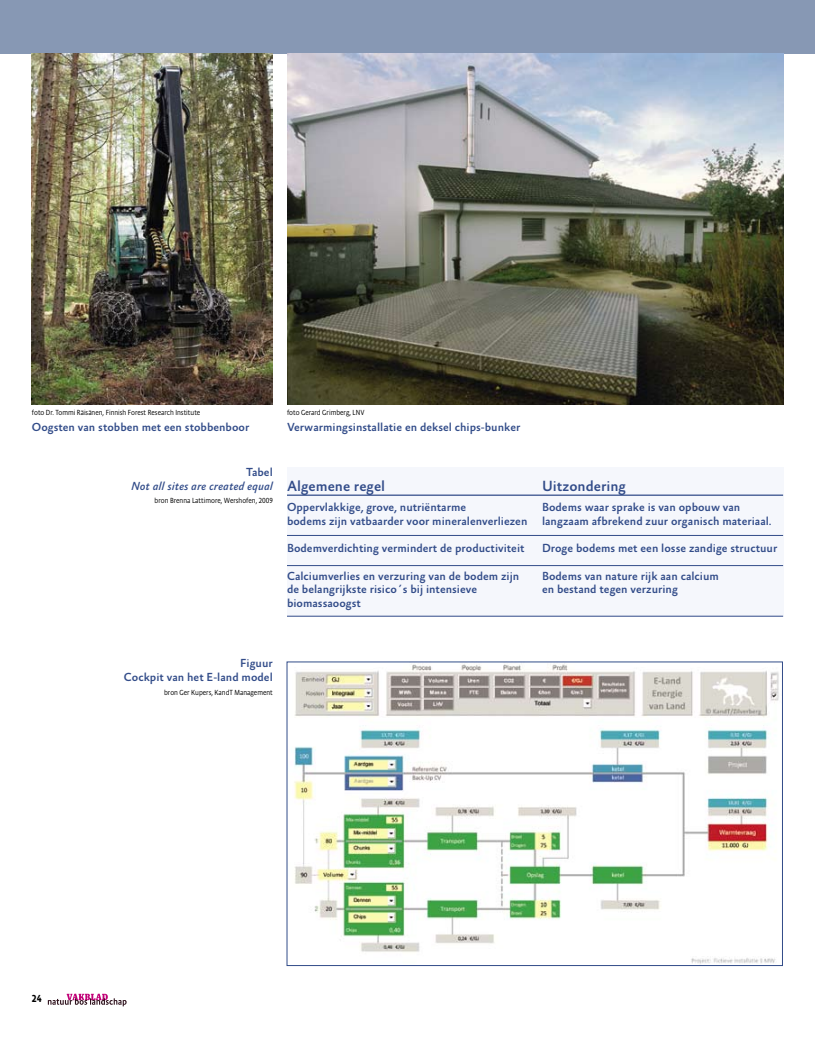
<style>
.page{position:relative;width:815px;height:1046px;background:#fff}
.page>*{position:absolute;margin:0;border:0;box-sizing:border-box;transform-origin:0 0}
.t1{font:500 15px "Absara Sans";color:#324c89}
.t2{font:500 11.88px/13.8px "Absara Sans";color:#324c89;text-align:right}
.t3{font:italic 500 11.88px "Absara Sans";color:#324c89}
.t4{font:500 10.38px "Absara Sans TF Head";color:#000}
.t5{font:300 7.5px "Absara Sans LF Head";color:#000}
</style>
<div class="page">
<svg style="left:48px;top:993px;width:79px;height:13px"></svg>
<div style="left:287px;top:467px;width:496px;height:149px;background:#f5f7fc"></div>
<div style="left:0;top:0;width:815px;height:53px;background:#8798b4"></div>
<img style="left:294px;top:664px;width:485px;height:299px">
<img style="left:287px;top:53px;width:496px;height:351px">
<img style="left:32px;top:53px;width:241px;height:351px">
<hr style="left:287px;top:494px;width:496px;height:1px;background:#324c89">
<hr style="left:287px;top:535px;width:496px;height:1px;background:#324c89">
<hr style="left:287px;top:565px;width:496px;height:1px;background:#324c89">
<hr style="left:287px;top:615px;width:496px;height:1px;background:#324c89">
<p class="t5" style="left:32px;top:407px;width:170px">foto Dr. Tommi Räisänen, Finnish Forest Research Institute</p>
<p class="t5" style="left:287px;top:407px;width:79px">foto Gerard Grimberg, LNV</p>
<p class="t2" style="left:32px;top:420px;width:219px">Oogsten van stobben met een stobbenboor</p>
<p class="t2" style="left:246px;top:465px;width:28px">Tabel</p>
<p class="t3" style="left:131px;top:479px;width:143px">Not all sites are created equal</p>
<p class="t5" style="left:155px;top:495px;width:120px">bron Brenna Lattimore, Wershofen, 2009</p>
<p class="t2" style="left:287px;top:420px;width:235px">Verwarmingsinstallatie en deksel chips-bunker</p>
<p class="t1" style="left:287px;top:478px;width:100px">Algemene regel</p>
<p class="t1" style="left:542px;top:478px;width:86px">Uitzondering</p>
<p class="t2" style="left:287px;top:500px;width:181px">Oppervlakkige, grove, nutriëntarme</p>
<p class="t2" style="left:287px;top:500px;width:486px;text-align:left;text-indent:255px">Bodems waar sprake is van opbouw van bodems zijn vatbaarder voor mineralenverliezen langzaam afbrekend zuur organisch materiaal.</p>
<p class="t2" style="left:287px;top:541px;width:239px">Bodemverdichting vermindert de productiviteit</p>
<p class="t2" style="left:542px;top:541px;width:237px">Droge bodems met een losse zandige structuur</p>
<p class="t2" style="left:287px;top:569px;width:234px">Calciumverlies en verzuring van de bodem zijn</p>
<p class="t2" style="left:542px;top:569px;width:178px">Bodems van nature rijk aan calcium</p>
<p class="t2" style="left:287px;top:583px;width:192px">de belangrijkste risico´s bij intensieve</p>
<p class="t2" style="left:542px;top:583px;width:137px">en bestand tegen verzuring</p>
<p class="t2" style="left:287px;top:596px;width:75px">biomassaoogst</p>
<p class="t2" style="left:124px;top:657px;width:150px">Figuur<br>Cockpit van het E-land model</p>
<p class="t5" style="left:164px;top:687px;width:110px">bron Ger Kupers, KandT Management</p>
<p class="t4" style="left:32px;top:991px;width:11px">24</p>
</div>
